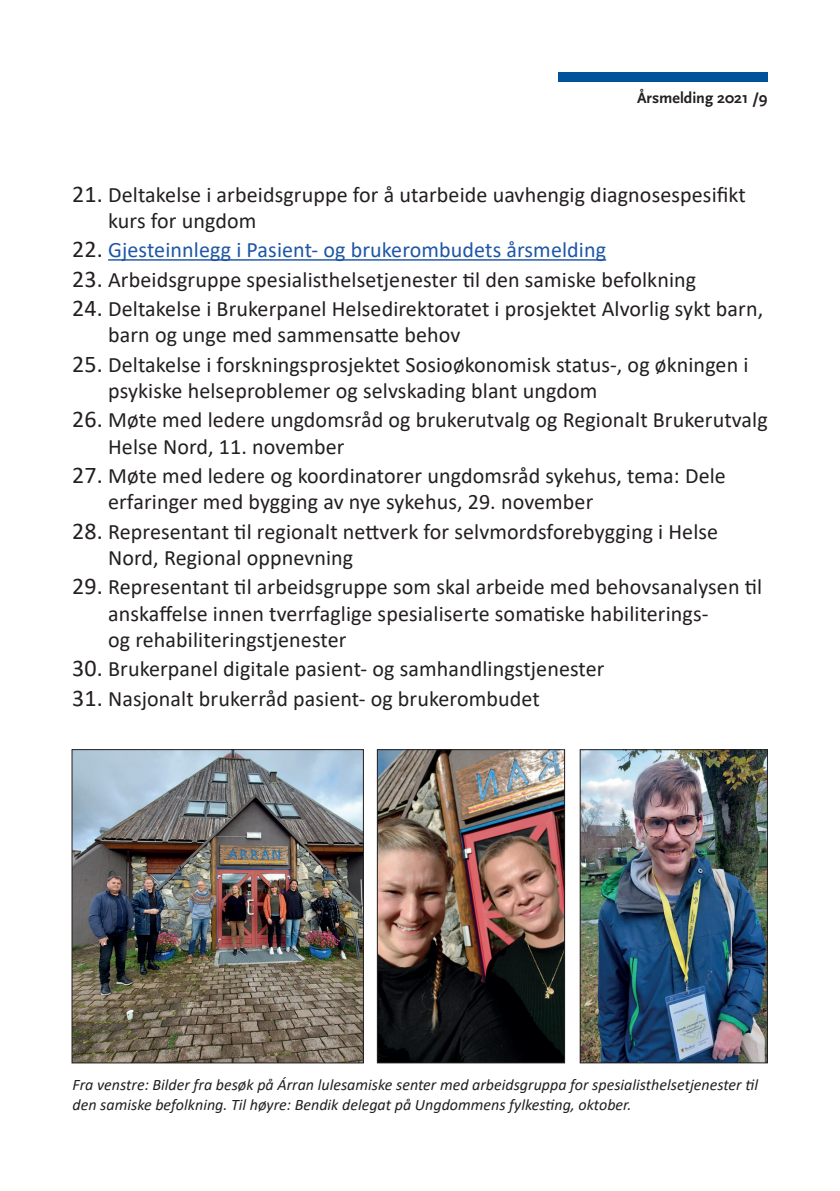
<style>
.page{position:relative;width:840px;height:1191px;background:#fff}
.page>*{position:absolute;margin:0;border:0;box-sizing:border-box;transform-origin:0 0}
.t1{font:22px/26.4px "Calibri";letter-spacing:.005em;color:#231f20}
.t2{font:22px "Calibri";letter-spacing:.005em;color:#1e56a6}
.t3{font:italic 16px/19.2px "Calibri";color:#231f20}
.t4{font:700 16px "Scala Sans OT";color:#231f20}
.s1{font-size:24px}
.s2{font-size:24px;color:#231f20}
</style>
<div class="page">
<div style="left:557px;top:72px;width:210px;height:9px;background:#01529b"></div>
<hr style="left:108px;top:259px;width:498px;height:2px;background:#1e56a6">
<img style="left:73px;top:751px;width:288px;height:310px">
<div style="left:71px;top:749px;width:292px;height:314px;border:1px solid #231f20"></div>
<img style="left:378px;top:751px;width:184px;height:310px">
<div style="left:376px;top:749px;width:188px;height:314px;border:1px solid #231f20"></div>
<img style="left:581px;top:751px;width:184px;height:310px">
<div style="left:579px;top:749px;width:188px;height:314px;border:1px solid #231f20"></div>
<p class="t4" style="left:636px;top:89px;width:132px">Årsmelding 2021 /9</p>
<p class="t1" style="left:108px;top:181px;width:639px;text-indent:-36px"><span class="s1">21.</span> Deltakelse i arbeidsgruppe for å utarbeide uavhengig diagnosespesifikt kurs for ungdom</p>
<p class="t2" style="left:72px;top:235px;width:535px"><span class="s2">22.</span> Gjesteinnlegg i Pasient- og brukerombudets årsmelding</p>
<p class="t1" style="left:72px;top:266px;width:625px"><span class="s1">23.</span> Arbeidsgruppe spesialisthelsetjenester til den samiske befolkning</p>
<p class="t1" style="left:108px;top:295px;width:656px;text-indent:-36px"><span class="s1">24.</span> Deltakelse i Brukerpanel Helsedirektoratet i prosjektet Alvorlig sykt barn, barn og unge med sammensatte behov</p>
<p class="t1" style="left:108px;top:350px;width:641px;text-indent:-36px"><span class="s1">25.</span> Deltakelse i forskningsprosjektet Sosioøkonomisk status-, og økningen i psykiske helseproblemer og selvskading blant ungdom</p>
<p class="t1" style="left:108px;top:406px;width:660px;text-indent:-36px"><span class="s1">26.</span> Møte med ledere ungdomsråd og brukerutvalg og Regionalt Brukerutvalg<br>Helse Nord, 11. november</p>
<p class="t1" style="left:108px;top:462px;width:619px;text-indent:-36px"><span class="s1">27.</span> Møte med ledere og koordinatorer ungdomsråd sykehus, tema: Dele erfaringer med bygging av nye sykehus, 29. november</p>
<p class="t1" style="left:108px;top:517px;width:611px;text-indent:-36px"><span class="s1">28.</span> Representant til regionalt nettverk for selvmordsforebygging i Helse<br>Nord, Regional oppnevning</p>
<p class="t1" style="left:108px;top:573px;width:655px;text-indent:-36px"><span class="s1">29.</span> Representant til arbeidsgruppe som skal arbeide med behovsanalysen til anskaffelse innen tverrfaglige spesialiserte somatiske habiliterings-<br>og rehabiliteringstjenester</p>
<p class="t1" style="left:72px;top:655px;width:533px"><span class="s1">30.</span> Brukerpanel digitale pasient- og samhandlingstjenester</p>
<p class="t1" style="left:72px;top:684px;width:469px"><span class="s1">31.</span> Nasjonalt brukerråd pasient- og brukerombudet</p>
<p class="t3" style="left:72px;top:1074px;width:686px">Fra venstre: Bilder fra besøk på Árran lulesamiske senter med arbeidsgruppa for spesialisthelsetjenester til den samiske befolkning. Til høyre: Bendik delegat på Ungdommens fylkesting, oktober.</p>
</div>
